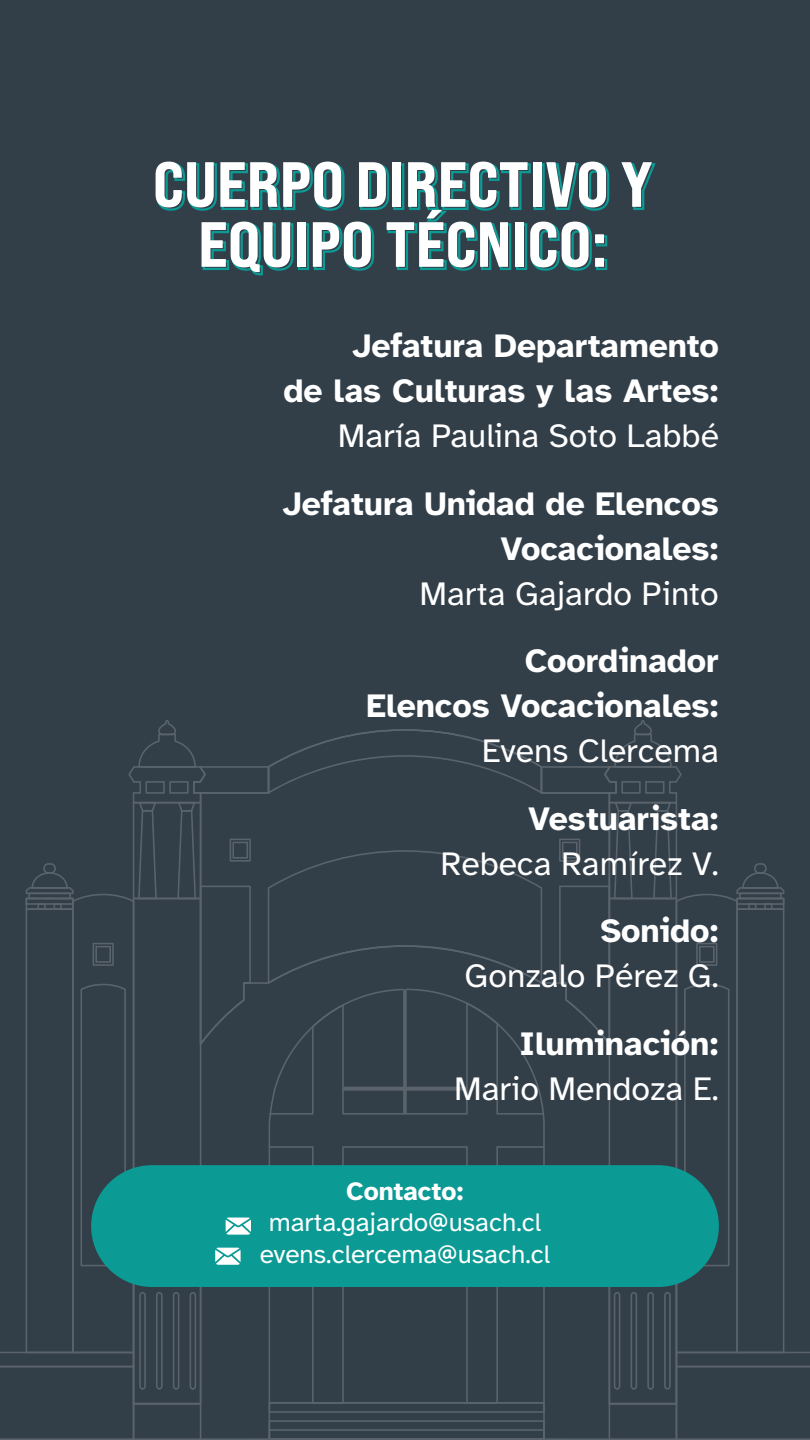
<style>
.page{position:relative;width:810px;height:1440px;background:#323e48}
.page>*{position:absolute;margin:0;border:0;box-sizing:border-box;transform-origin:0 0}
.t1{font:63.75px/60px "Bebas Neue Pro Exp Eb";color:#fff;text-align:center}
.t2{font:700 33.75px/45px "Atkinson Hyperlegible";color:#fff;text-align:right}
.t3{font:33.75px "Atkinson Hyperlegible";color:#fff}
.t4{font:26.25px/31.5px "Atkinson Hyperlegible";color:#fff;text-align:center}
.t5{font:700 26.25px "Atkinson Hyperlegible";color:#fff}
</style>
<div class="page">
<svg style="left:0;top:720px;width:810px;height:720px"></svg>
<h1 class="t1" style="left:153px;top:153px;width:502px">CUERPO DIRECTIVO Y<br>EQUIPO TÉCNICO:</h1>
<p class="t2" style="left:283px;top:324px;width:437px">Jefatura Departamento<br>de las Culturas y las Artes:</p>
<p class="t3" style="left:338px;top:417px;width:383px">María Paulina Soto Labbé</p>
<p class="t2" style="left:283px;top:481px;width:437px">Jefatura Unidad de Elencos<br>Vocacionales:</p>
<p class="t3" style="left:419px;top:575px;width:301px">Marta Gajardo Pinto</p>
<p class="t2" style="left:367px;top:639px;width:354px">Coordinador<br>Elencos Vocacionales:</p>
<p class="t3" style="left:482px;top:732px;width:239px">Evens Clercema</p>
<p class="t2" style="left:528px;top:796px;width:192px">Vestuarista:</p>
<p class="t3" style="left:441px;top:845px;width:280px">Rebeca Ramírez V.</p>
<p class="t2" style="left:600px;top:909px;width:120px">Sonido:</p>
<p class="t3" style="left:464px;top:957px;width:256px">Gonzalo Pérez G.</p>
<p class="t2" style="left:520px;top:1021px;width:201px">Iluminación:</p>
<p class="t3" style="left:454px;top:1070px;width:266px">Mario Mendoza E.</p>
<p class="t5" style="left:346px;top:1176px;width:119px">Contacto:</p>
<p class="t4" style="left:260px;top:1207px;width:292px">marta.gajardo@usach.cl evens.clercema@usach.cl</p>
</div>
